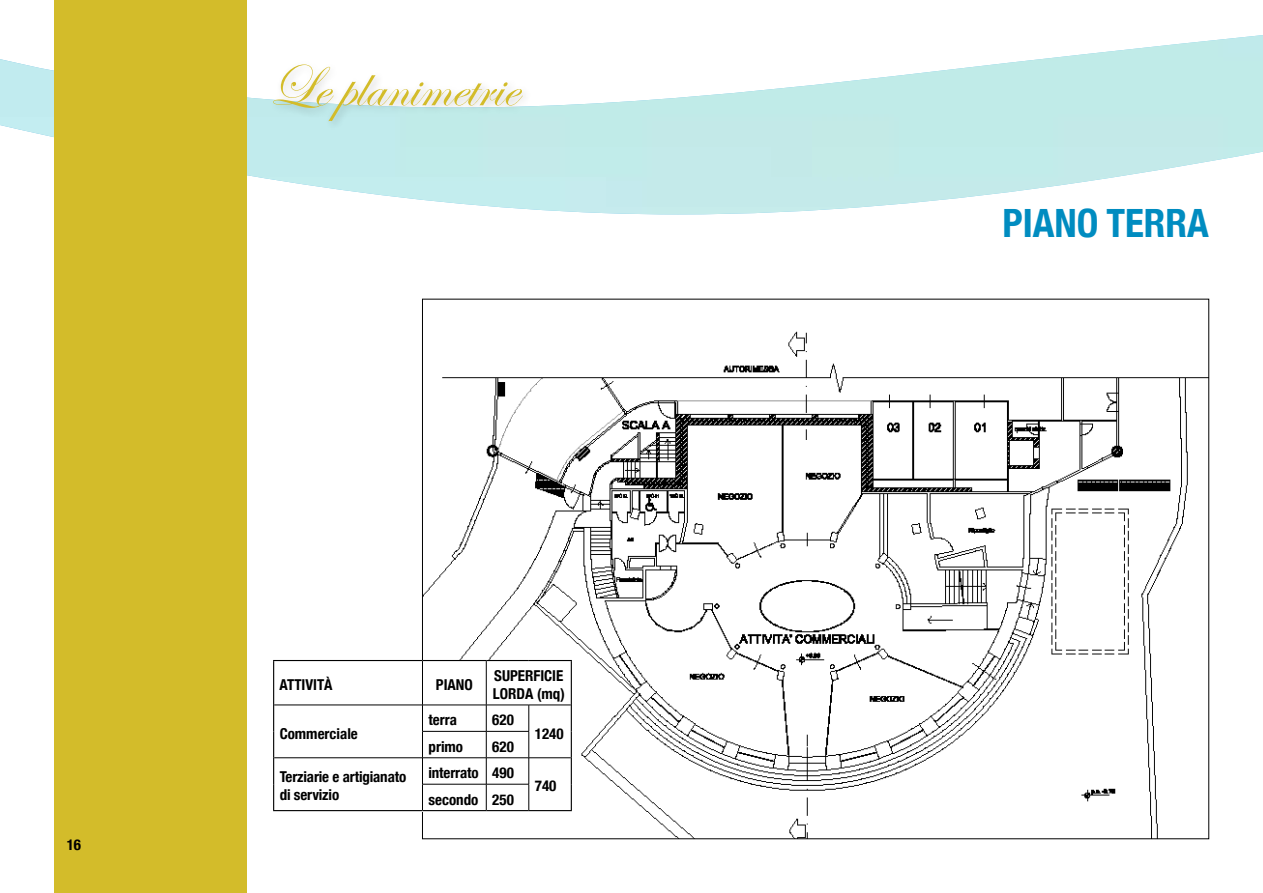
<style>
.page{position:relative;width:1263px;height:893px;background:#fff}
.page>*{position:absolute;margin:0;border:0;box-sizing:border-box;transform-origin:0 0}
.t1{font:60px "Edwardian Script ITC";color:#d3bc2a}
.t2{font:700 condensed 39px "Helvetica Neue";color:#008cc0}
.t3{font:700 condensed 15px/18px "Helvetica Neue";color:#000}
</style>
<div class="page">
<svg style="left:0;top:35px;width:1263px;height:67px"></svg>
<div style="left:54px;top:0;width:193px;height:893px;background:#d3bc2a"></div>
<img style="left:424px;top:331px;width:783px;height:506px">
<div style="left:489px;top:306px;width:153px;height:34px;background:#fff"></div>
<div style="left:269px;top:59px;width:264px;height:73px;background:#000;opacity:.2"></div>
<div style="left:273px;top:660px;width:298px;height:151px;background:#fff"></div>
<hr style="left:422px;top:661px;width:1px;height:44px;background:#000">
<hr style="left:486px;top:661px;width:1px;height:44px;background:#000">
<hr style="left:274px;top:705px;width:148px;height:1px;background:#000">
<hr style="left:422px;top:705px;width:64px;height:1px;background:#000">
<hr style="left:486px;top:705px;width:43px;height:1px;background:#000">
<hr style="left:529px;top:705px;width:42px;height:1px;background:#000">
<hr style="left:422px;top:731px;width:64px;height:1px;background:#000">
<hr style="left:486px;top:731px;width:43px;height:1px;background:#000">
<hr style="left:274px;top:757px;width:148px;height:1px;background:#000">
<hr style="left:422px;top:757px;width:64px;height:1px;background:#000">
<hr style="left:486px;top:757px;width:43px;height:1px;background:#000">
<hr style="left:529px;top:757px;width:42px;height:1px;background:#000">
<hr style="left:422px;top:784px;width:64px;height:1px;background:#000">
<svg style="left:422px;top:705px;width:1px;height:105px"></svg>
<hr style="left:486px;top:784px;width:43px;height:1px;background:#000">
<svg style="left:486px;top:705px;width:1px;height:105px"></svg>
<svg style="left:528px;top:705px;width:1px;height:105px"></svg>
<hr style="left:273px;top:660px;width:149px;height:1px;background:#000">
<hr style="left:273px;top:661px;width:1px;height:44px;background:#000">
<hr style="left:422px;top:660px;width:64px;height:1px;background:#000">
<hr style="left:486px;top:660px;width:43px;height:1px;background:#000">
<hr style="left:529px;top:660px;width:43px;height:1px;background:#000">
<hr style="left:571px;top:661px;width:1px;height:44px;background:#000">
<svg style="left:273px;top:705px;width:1px;height:105px"></svg>
<hr style="left:273px;top:810px;width:149px;height:1px;background:#000">
<svg style="left:571px;top:705px;width:1px;height:105px"></svg>
<hr style="left:529px;top:810px;width:43px;height:1px;background:#000">
<hr style="left:422px;top:810px;width:64px;height:1px;background:#000">
<hr style="left:486px;top:810px;width:43px;height:1px;background:#000">
<h1 class="t1" style="left:268px;top:54px;width:251px">Le planimetrie</h1>
<p class="t3" style="left:67px;top:834px;width:16px">16</p>
<p class="t3" style="left:280px;top:675px;width:54px">ATTIVITÀ</p>
<p class="t3" style="left:436px;top:675px;width:38px">PIANO</p>
<p class="t3" style="left:493px;top:666px;width:73px">SUPERFICIE<br>LORDA (mq)</p>
<p class="t3" style="left:280px;top:723px;width:80px">Commerciale</p>
<p class="t3" style="left:428px;top:710px;width:30px">terra</p>
<p class="t3" style="left:492px;top:710px;width:23px">620</p>
<p class="t3" style="left:535px;top:723px;width:30px">1240</p>
<p class="t3" style="left:428px;top:736px;width:36px">primo</p>
<p class="t3" style="left:492px;top:736px;width:23px">620</p>
<p class="t3" style="left:280px;top:767px;width:128px">Terziarie e artigianato di servizio</p>
<p class="t3" style="left:428px;top:763px;width:87px">interrato 490</p>
<p class="t3" style="left:428px;top:789px;width:87px">secondo 250</p>
<p class="t3" style="left:535px;top:776px;width:23px">740</p>
<h2 class="t2" style="left:1002px;top:191px;width:208px">PIANO TERRA</h2>
</div>
